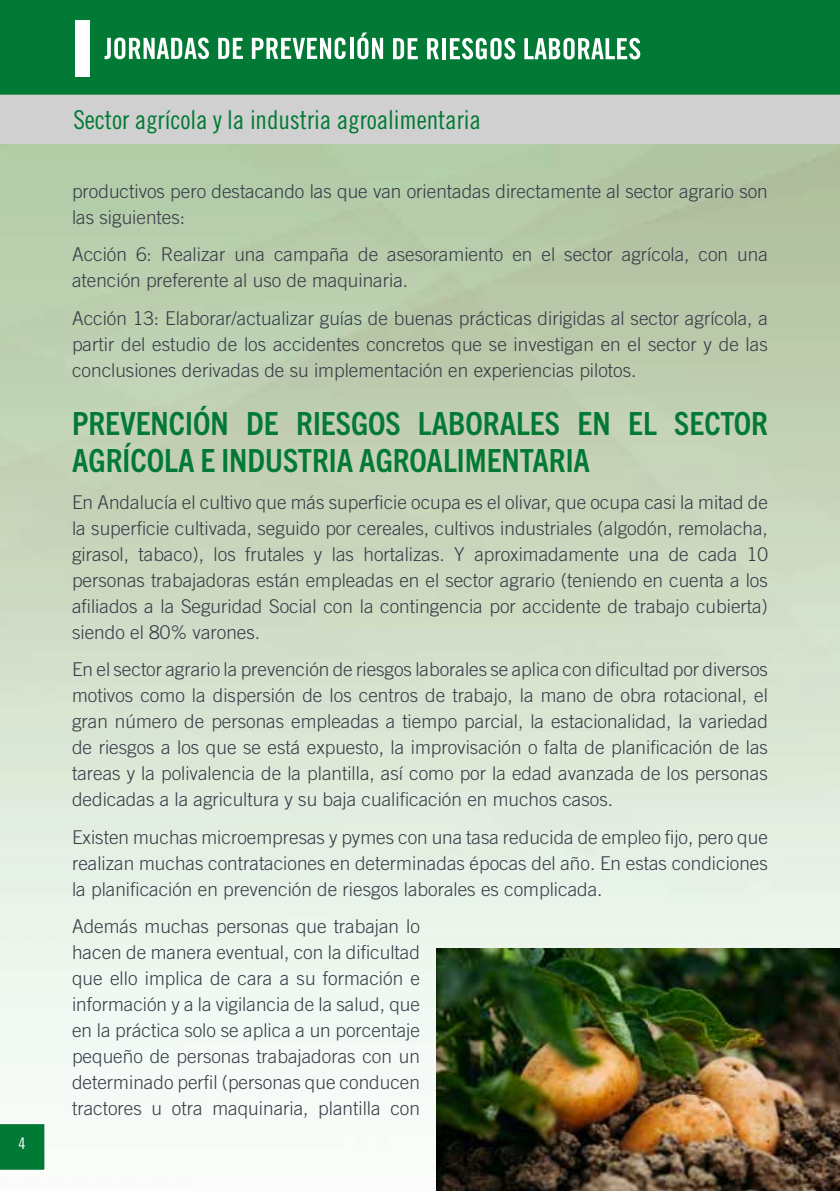
<style>
.page{position:relative;width:840px;height:1191px;background:#fff}
.page>*{position:absolute;margin:0;border:0;box-sizing:border-box;transform-origin:0 0}
.t1{font:700 condensed 32px/36px "Trade Gothic Next LT Pro";color:#027a35}
.t2{font:26px "Trade Gothic LT Std Cn 18";letter-spacing:-.005em;color:#027a35}
.t3{font:300 19px/26px "Trade Gothic LT Std";color:#363c47;text-align:justify}
.t4{font:16px "Trade Gothic LT Std Cn 18";color:#fff}
</style>
<div class="page">
<div style="left:0;top:94px;width:839px;height:50px;background:#d0d0d0"></div>
<div style="left:0;top:0;width:839px;height:95px;background:#027a35"></div>
<img style="left:436px;top:948px;width:403px;height:243px">
<div style="left:0;top:1124px;width:45px;height:46px;background:#027a35"></div>
<svg style="left:104px;top:38px;width:105px;height:21px"></svg>
<svg style="left:218px;top:38px;width:25px;height:21px"></svg>
<svg style="left:252px;top:38px;width:93px;height:21px"></svg>
<svg style="left:349px;top:38px;width:4px;height:21px"></svg>
<svg style="left:357px;top:33px;width:26px;height:26px"></svg>
<svg style="left:393px;top:38px;width:24px;height:21px"></svg>
<svg style="left:427px;top:38px;width:11px;height:21px"></svg>
<hr style="left:442px;top:38px;width:3px;height:21px;background:#fff">
<svg style="left:449px;top:38px;width:66px;height:22px"></svg>
<svg style="left:524px;top:38px;width:116px;height:22px"></svg>
<div style="left:75px;top:21px;width:14px;height:56px;background:#fff"></div>
<p class="t4" style="left:18px;top:1133px;width:9px">4</p>
<h2 class="t2" style="left:73px;top:104px;width:409px">Sector agrícola y la industria agroalimentaria</h2>
<p class="t3" style="left:72px;top:178px;width:697px">productivos pero destacando las que van orientadas directamente al sector agrario son las siguientes:</p>
<p class="t3" style="left:72px;top:241px;width:696px">Acción 6: Realizar una campaña de asesoramiento en el sector agrícola, con una atención preferente al uso de maquinaria.</p>
<p class="t3" style="left:72px;top:305px;width:697px">Acción 13: Elaborar/actualizar guías de buenas prácticas dirigidas al sector agrícola, a partir del estudio de los accidentes concretos que se investigan en el sector y de las conclusiones derivadas de su implementación en experiencias pilotos.</p>
<h1 class="t1" style="left:72px;top:404px;width:697px">PREVENCIÓN DE RIESGOS LABORALES EN EL SECTOR<br>AGRÍCOLA E INDUSTRIA AGROALIMENTARIA</h1>
<p class="t3" style="left:72px;top:489px;width:697px">En Andalucía el cultivo que más superficie ocupa es el olivar, que ocupa casi la mitad de la superficie cultivada, seguido por cereales, cultivos industriales (algodón, remolacha, girasol, tabaco), los frutales y las hortalizas. Y aproximadamente una de cada 10 personas trabajadoras están empleadas en el sector agrario (teniendo en cuenta a los afiliados a la Seguridad Social con la contingencia por accidente de trabajo cubierta) siendo el 80% varones.</p>
<p class="t3" style="left:72px;top:656px;width:697px">En el sector agrario la prevención de riesgos laborales se aplica con dificultad por diversos motivos como la dispersión de los centros de trabajo, la mano de obra rotacional, el gran número de personas empleadas a tiempo parcial, la estacionalidad, la variedad de riesgos a los que se está expuesto, la improvisación o falta de planificación de las tareas y la polivalencia de la plantilla, así como por la edad avanzada de los personas dedicadas a la agricultura y su baja cualificación en muchos casos.</p>
<p class="t3" style="left:72px;top:823px;width:697px">Existen muchas microempresas y pymes con una tasa reducida de empleo fijo, pero que realizan muchas contrataciones en determinadas épocas del año. En estas condiciones la planificación en prevención de riesgos laborales es complicada.</p>
<p class="t3" style="left:72px;top:913px;width:349px">Además muchas personas que trabajan lo hacen de manera eventual, con la dificultad que ello implica de cara a su formación e información y a la vigilancia de la salud, que en la práctica solo se aplica a un porcentaje pequeño de personas trabajadoras con un determinado perfil (personas que conducen tractores u otra maquinaria, plantilla con</p>
</div>
